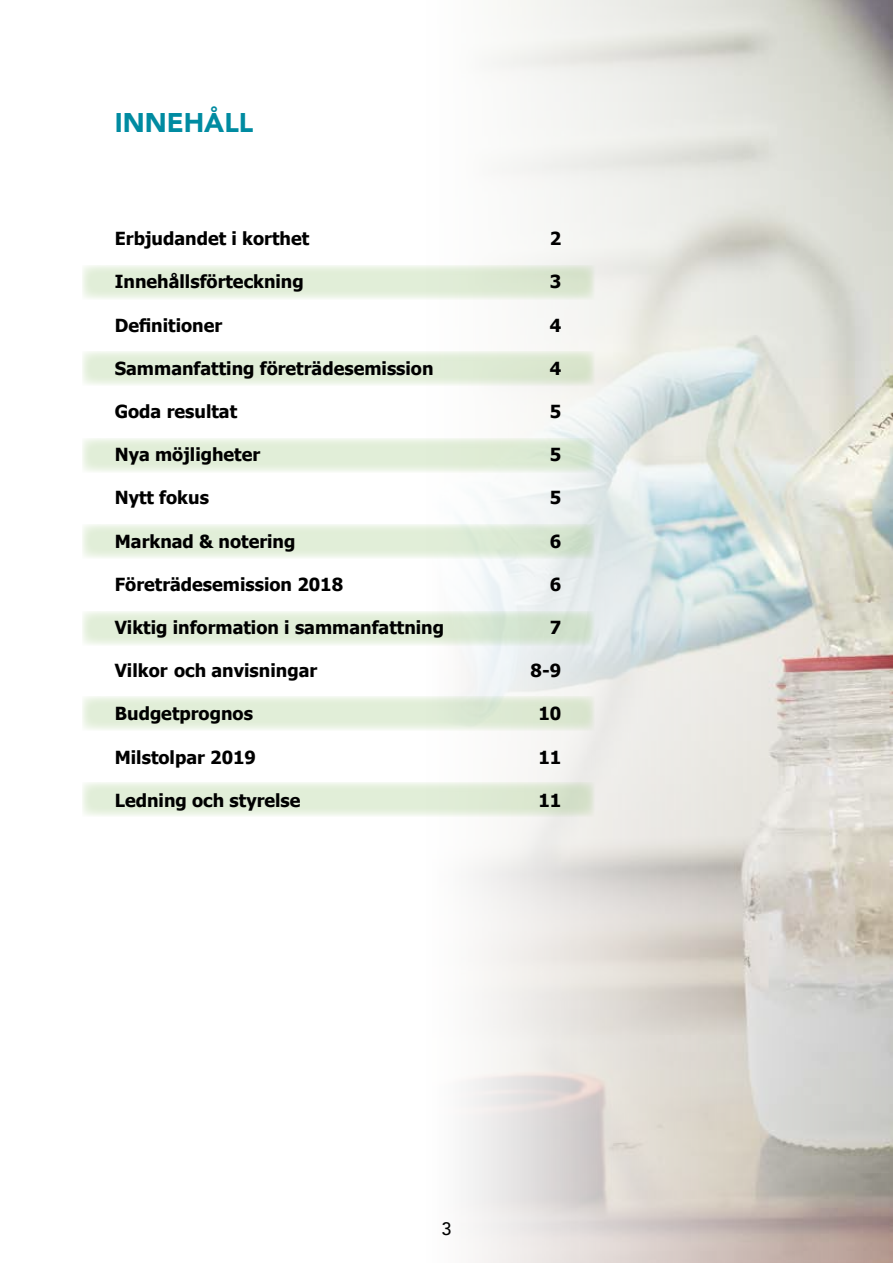
<style>
.page{position:relative;width:893px;height:1263px;background:#fff}
.page>*{position:absolute;margin:0;border:0;box-sizing:border-box;transform-origin:0 0}
.t1{font:900 27px "Avenir";color:#008ba1}
.t2{font:700 18px "Tahoma";color:#000}
.t3{font:500 18px "Avenir";color:#000}
</style>
<div class="page">
<img style="left:461px;top:0;width:432px;height:1263px">
<svg style="left:82px;top:265px;width:512px;height:34px;background:#e3eedb"></svg>
<svg style="left:82px;top:351px;width:512px;height:35px;background:#e4eedc"></svg>
<svg style="left:82px;top:438px;width:512px;height:35px;background:#e4efdc"></svg>
<svg style="left:82px;top:524px;width:512px;height:34px;background:#e2eedb"></svg>
<svg style="left:82px;top:611px;width:512px;height:35px;background:#e2eddb"></svg>
<svg style="left:82px;top:696px;width:512px;height:35px;background:#e4eedc"></svg>
<svg style="left:82px;top:782px;width:512px;height:35px;background:#e3eedb"></svg>
<hr style="left:319px;top:0;width:512px;height:1px;background:#009fe3">
<h1 class="t1" style="left:115px;top:99px;width:140px">INNEHÅLL</h1>
<p class="t2" style="left:115px;top:226px;width:196px">Erbjudandet i korthet</p>
<p class="t2" style="left:550px;top:226px;width:13px">2</p>
<p class="t2" style="left:115px;top:269px;width:190px">Innehållsförteckning</p>
<p class="t2" style="left:550px;top:269px;width:13px">3</p>
<p class="t2" style="left:115px;top:312px;width:109px">Definitioner</p>
<p class="t2" style="left:550px;top:312px;width:13px">4</p>
<p class="t2" style="left:115px;top:356px;width:320px">Sammanfatting företrädesemission</p>
<p class="t2" style="left:550px;top:356px;width:13px">4</p>
<p class="t2" style="left:115px;top:399px;width:124px">Goda resultat</p>
<p class="t2" style="left:550px;top:399px;width:13px">5</p>
<p class="t2" style="left:115px;top:442px;width:147px">Nya möjligheter</p>
<p class="t2" style="left:550px;top:442px;width:13px">5</p>
<p class="t2" style="left:115px;top:485px;width:96px">Nytt fokus</p>
<p class="t2" style="left:550px;top:485px;width:13px">5</p>
<p class="t2" style="left:115px;top:528px;width:182px">Marknad &amp; notering</p>
<p class="t2" style="left:550px;top:528px;width:13px">6</p>
<p class="t2" style="left:115px;top:572px;width:230px">Företrädesemission 2018</p>
<p class="t2" style="left:550px;top:572px;width:13px">6</p>
<p class="t2" style="left:115px;top:615px;width:331px">Viktig information i sammanfattning</p>
<p class="t2" style="left:550px;top:615px;width:13px">7</p>
<p class="t2" style="left:115px;top:658px;width:204px">Vilkor och anvisningar</p>
<p class="t2" style="left:531px;top:658px;width:32px">8-9</p>
<p class="t2" style="left:115px;top:701px;width:140px">Budgetprognos</p>
<p class="t2" style="left:538px;top:701px;width:24px">10</p>
<p class="t2" style="left:115px;top:744px;width:143px">Milstolpar 2019</p>
<p class="t2" style="left:538px;top:744px;width:24px">11</p>
<p class="t2" style="left:115px;top:788px;width:187px">Ledning och styrelse</p>
<p class="t2" style="left:538px;top:788px;width:24px">11</p>
<p class="t3" style="left:441px;top:1213px;width:12px">3</p>
</div>
